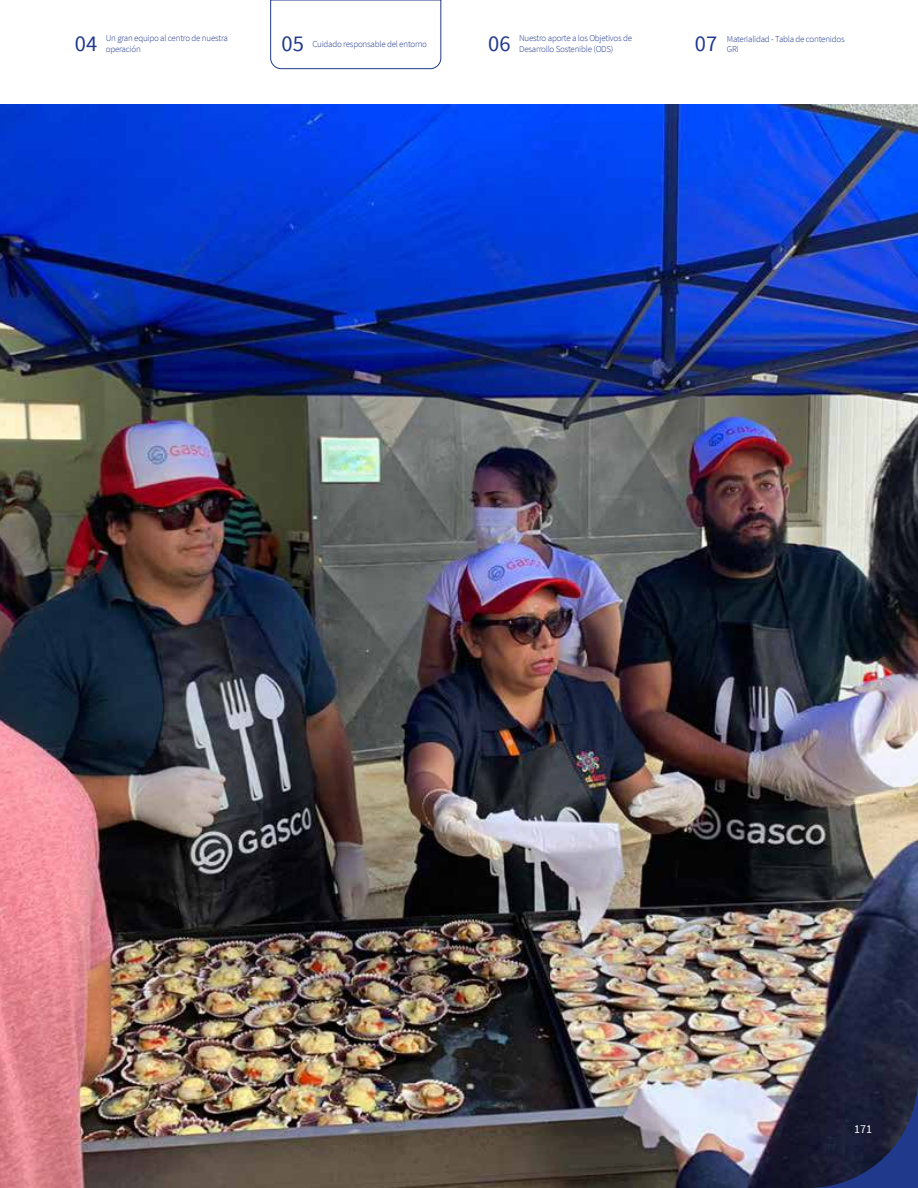
<style>
.page{position:relative;width:918px;height:1188px;background:#fff}
.page>*{position:absolute;margin:0;border:0;box-sizing:border-box;transform-origin:0 0}
.t1{font:22.5px "Source Sans Pro";color:#20398b}
.t2{font:12px "Source Sans Pro";color:#fff}
.t3{font:300 9px/10.8px "Source Sans Pro";letter-spacing:-.025em;color:#20398b}
</style>
<div class="page">
<svg style="left:270px;top:0;width:171px;height:69px"></svg>
<img style="left:0;top:104px;width:918px;height:1084px">
<svg style="left:808px;top:1078px;width:110px;height:110px;background:#1b2246"></svg>
<p class="t3" style="left:106px;top:33px;width:124px">Un gran equipo al centro de nuestra operación</p>
<h1 class="t1" style="left:488px;top:29px;width:24px">06</h1>
<p class="t3" style="left:519px;top:33px;width:115px">Nuestro aporte a los Objetivos de<br>Desarrollo Sostenible (ODS)</p>
<h1 class="t1" style="left:282px;top:29px;width:24px">05</h1>
<p class="t3" style="left:312px;top:39px;width:116px">Cuidado responsable del entorno</p>
<h1 class="t1" style="left:695px;top:29px;width:24px">07</h1>
<p class="t3" style="left:727px;top:33px;width:119px">Materialidad - Tabla de contenidos</p>
<h1 class="t1" style="left:75px;top:29px;width:24px">04</h1>
<p class="t3" style="left:727px;top:44px;width:14px">GRI</p>
<h2 class="t2" style="left:854px;top:1122px;width:19px">171</h2>
</div>
